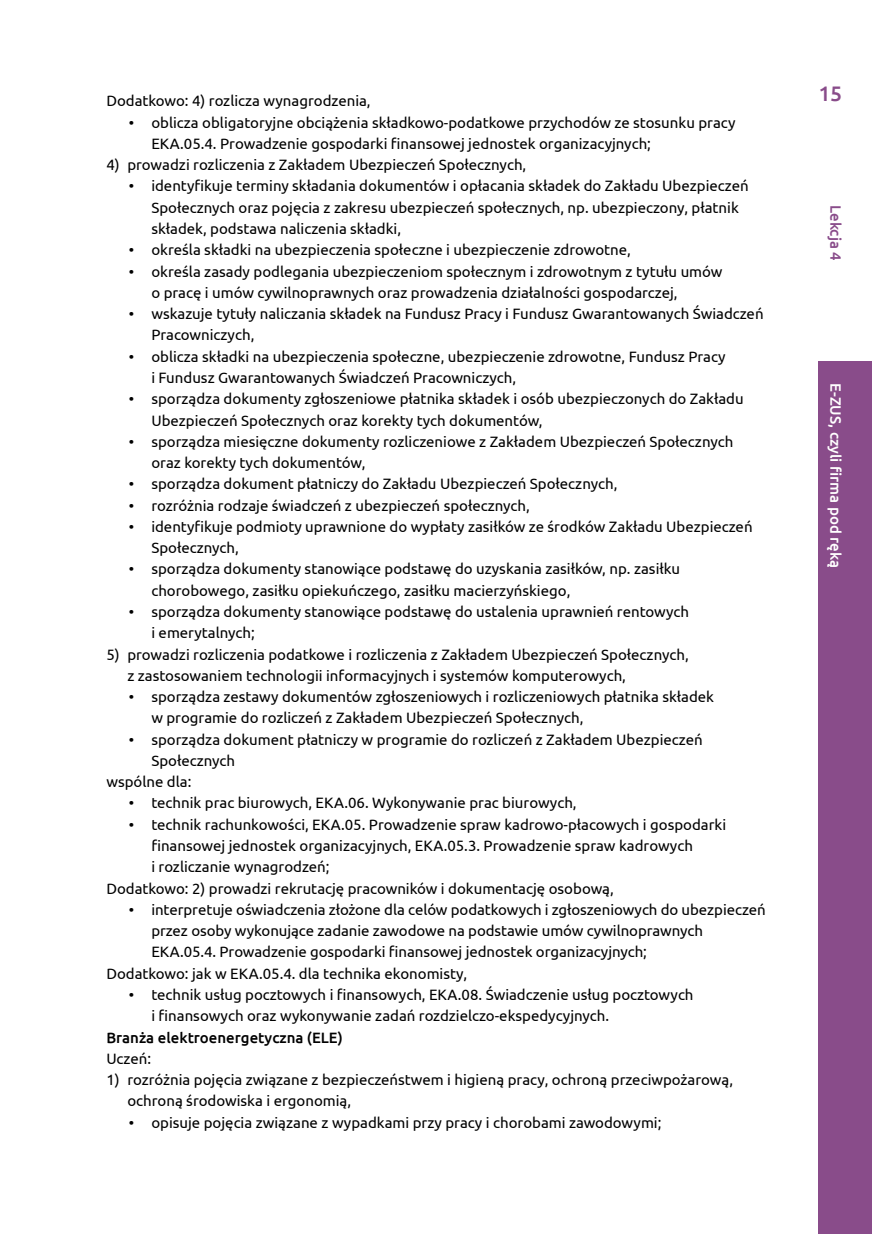
<style>
.page{position:relative;width:872px;height:1234px;background:#fff}
.page>*{position:absolute;margin:0;border:0;box-sizing:border-box;transform-origin:0 0}
.t1{font:500 21px "Ubuntu";color:#894c8a}
._1{font:15px/21.3px "Ubuntu";color:#000}
.Podstawowy{font:15px "Ubuntu";color:#000}
.Podstawowy_bez_wciec{font:15px "Ubuntu";color:#000}
.Podstawowy-2{font:500 15px "Ubuntu";color:#000}
.t2{font:500 15px "Ubuntu";color:#fff}
.t3{font:500 15px "Ubuntu";letter-spacing:-.005em;color:#894c8a}
</style>
<div class="page">
<div style="left:819px;top:361px;width:53px;height:872px;background:#894c8a"></div>
<p class="Podstawowy" style="left:106px;top:92px;width:266px">Dodatkowo: 4) rozlicza wynagrodzenia,</p>
<p class="_1" style="left:151px;top:111px;width:585px;text-indent:-22px">• oblicza obligatoryjne obciążenia składkowo-podatkowe przychodów ze stosunku pracy<br>EKA.05.4. Prowadzenie gospodarki finansowej jednostek organizacyjnych;</p>
<p class="_1" style="left:106px;top:154px;width:421px">4) prowadzi rozliczenia z Zakładem Ubezpieczeń Społecznych,</p>
<p class="_1" style="left:151px;top:175px;width:599px;text-indent:-22px">• identyfikuje terminy składania dokumentów i opłacania składek do Zakładu Ubezpieczeń<br>Społecznych oraz pojęcia z zakresu ubezpieczeń społecznych, np. ubezpieczony, płatnik składek, podstawa naliczenia składki,</p>
<p class="_1" style="left:129px;top:239px;width:503px">• określa składki na ubezpieczenia społeczne i ubezpieczenie zdrowotne,</p>
<p class="_1" style="left:151px;top:260px;width:572px;text-indent:-22px">• określa zasady podlegania ubezpieczeniom społecznym i zdrowotnym z tytułu umów o pracę i umów cywilnoprawnych oraz prowadzenia działalności gospodarczej,</p>
<p class="_1" style="left:151px;top:302px;width:614px;text-indent:-22px">• wskazuje tytuły naliczania składek na Fundusz Pracy i Fundusz Gwarantowanych Świadczeń<br>Pracowniczych,</p>
<p class="_1" style="left:151px;top:345px;width:576px;text-indent:-22px">• oblicza składki na ubezpieczenia społeczne, ubezpieczenie zdrowotne, Fundusz Pracy i Fundusz Gwarantowanych Świadczeń Pracowniczych,</p>
<p class="_1" style="left:151px;top:387px;width:594px;text-indent:-22px">• sporządza dokumenty zgłoszeniowe płatnika składek i osób ubezpieczonych do Zakładu<br>Ubezpieczeń Społecznych oraz korekty tych dokumentów,</p>
<p class="_1" style="left:151px;top:430px;width:583px;text-indent:-22px">• sporządza miesięczne dokumenty rozliczeniowe z Zakładem Ubezpieczeń Społecznych oraz korekty tych dokumentów,</p>
<p class="_1" style="left:129px;top:473px;width:490px">• sporządza dokument płatniczy do Zakładu Ubezpieczeń Społecznych,</p>
<p class="_1" style="left:129px;top:494px;width:402px">• rozróżnia rodzaje świadczeń z ubezpieczeń społecznych,</p>
<p class="_1" style="left:151px;top:515px;width:603px;text-indent:-22px">• identyfikuje podmioty uprawnione do wypłaty zasiłków ze środków Zakładu Ubezpieczeń<br>Społecznych,</p>
<p class="_1" style="left:151px;top:558px;width:530px;text-indent:-22px">• sporządza dokumenty stanowiące podstawę do uzyskania zasiłków, np. zasiłku chorobowego, zasiłku opiekuńczego, zasiłku macierzyńskiego,</p>
<p class="_1" style="left:151px;top:600px;width:539px;text-indent:-22px">• sporządza dokumenty stanowiące podstawę do ustalenia uprawnień rentowych i emerytalnych;</p>
<p class="_1" style="left:127px;top:643px;width:563px;text-indent:-21px">5) prowadzi rozliczenia podatkowe i rozliczenia z Zakładem Ubezpieczeń Społecznych, z zastosowaniem technologii informacyjnych i systemów komputerowych,</p>
<p class="_1" style="left:151px;top:685px;width:564px;text-indent:-22px">• sporządza zestawy dokumentów zgłoszeniowych i rozliczeniowych płatnika składek w programie do rozliczeń z Zakładem Ubezpieczeń Społecznych,</p>
<p class="_1" style="left:151px;top:728px;width:553px;text-indent:-22px">• sporządza dokument płatniczy w programie do rozliczeń z Zakładem Ubezpieczeń<br>Społecznych</p>
<p class="Podstawowy" style="left:106px;top:772px;width:87px">wspólne dla:</p>
<p class="_1" style="left:129px;top:791px;width:449px">• technik prac biurowych, EKA.06. Wykonywanie prac biurowych,</p>
<p class="_1" style="left:151px;top:813px;width:576px;text-indent:-22px">• technik rachunkowości, EKA.05. Prowadzenie spraw kadrowo-płacowych i gospodarki finansowej jednostek organizacyjnych, EKA.05.3. Prowadzenie spraw kadrowych<br>i rozliczanie wynagrodzeń;</p>
<p class="Podstawowy" style="left:106px;top:878px;width:509px">Dodatkowo: 2) prowadzi rekrutację pracowników i dokumentację osobową,</p>
<p class="_1" style="left:151px;top:898px;width:616px;text-indent:-22px">• interpretuje oświadczenia złożone dla celów podatkowych i zgłoszeniowych do ubezpieczeń przez osoby wykonujące zadanie zawodowe na podstawie umów cywilnoprawnych<br>EKA.05.4. Prowadzenie gospodarki finansowej jednostek organizacyjnych;</p>
<p class="Podstawowy_bez_wciec" style="left:106px;top:964px;width:362px">Dodatkowo: jak w EKA.05.4. dla technika ekonomisty,</p>
<p class="_1" style="left:151px;top:983px;width:543px;text-indent:-22px">• technik usług pocztowych i finansowych, EKA.08. Świadczenie usług pocztowych i finansowych oraz wykonywanie zadań rozdzielczo-ekspedycyjnych.</p>
<p class="Podstawowy-2" style="left:106px;top:1027px;width:238px">Branża elektroenergetyczna (ELE)</p>
<p class="Podstawowy" style="left:106px;top:1049px;width:46px">Uczeń:</p>
<p class="_1" style="left:127px;top:1068px;width:607px;text-indent:-21px">1) rozróżnia pojęcia związane z bezpieczeństwem i higieną pracy, ochroną przeciwpożarową, ochroną środowiska i ergonomią,</p>
<p class="_1" style="left:129px;top:1110px;width:534px">• opisuje pojęcia związane z wypadkami przy pracy i chorobami zawodowymi;</p>
<h1 class="t1" style="left:818px;top:81px;width:25px">15</h1>
<p class="t3" style="left:845px;top:205px;width:57px;rotate:90deg">Lekcja 4</p>
<p class="t2" style="left:845px;top:383px;width:186px;rotate:90deg">E-ZUS, czyli firma pod ręką</p>
</div>
